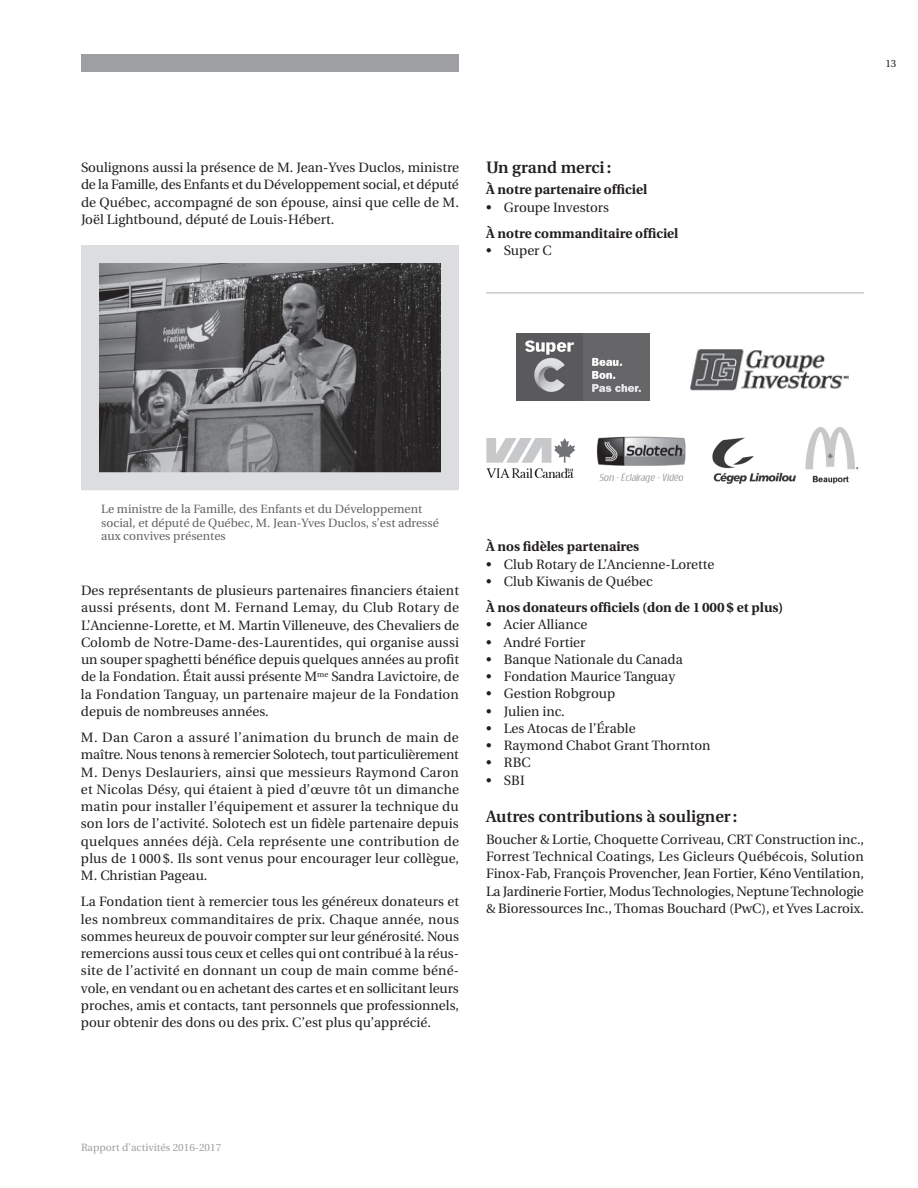
<style>
.page{position:relative;width:918px;height:1188px;background:#fff}
.page>*{position:absolute;margin:0;border:0;box-sizing:border-box;transform-origin:0 0}
.t1{font:600 16.5px "Utopia";color:#231f20}
.t2{font:13.5px/17.2px "Utopia";color:#231f20;text-align:justify}
.t3{font:700 13.5px "Utopia";color:#231f20}
.t4{font:12px/13.5px "Utopia";color:#636366}
.t5{font:10.5px "Utopia";color:#9d9fa2}
.t6{font:10.5px "Utopia";color:#231f20}
</style>
<div class="page">
<div style="left:81px;top:54px;width:378px;height:18px;background:#9d9fa2"></div>
<svg style="left:81px;top:245px;width:378px;height:245px;background:#7a7a7c"></svg>
<img style="left:596px;top:436px;width:90px;height:46px">
<img style="left:805px;top:428px;width:54px;height:55px">
<hr style="left:486px;top:292px;width:378px;height:1px;background:#b2b3b7">
<img style="left:517px;top:333px;width:133px;height:67px">
<img style="left:486px;top:439px;width:88px;height:39px">
<img style="left:712px;top:437px;width:84px;height:47px">
<img style="left:690px;top:349px;width:159px;height:42px">
<p class="t2" style="left:81px;top:159px;width:379px">Soulignons aussi la présence de M. Jean-Yves Duclos, ministre de la Famille, des Enfants et du Développement social, et député de Québec, accompagné de son épouse, ainsi que celle de M.<br>Joël Lightbound, député de Louis-Hébert.</p>
<p class="t1" style="left:486px;top:158px;width:127px">Un grand merci:</p>
<p class="t3" style="left:486px;top:182px;width:163px">À notre partenaire officiel</p>
<p class="t2" style="left:486px;top:199px;width:125px">• Groupe Investors</p>
<p class="t3" style="left:486px;top:225px;width:194px">À notre commanditaire officiel</p>
<p class="t2" style="left:486px;top:242px;width:67px">• Super C</p>
<p class="t6" style="left:885px;top:58px;width:13px">13</p>
<p class="t4" style="left:101px;top:502px;width:339px">Le ministre de la Famille, des Enfants et du Développement social, et député de Québec, M. Jean-Yves Duclos, s’est adressé aux convives présentes</p>
<p class="t2" style="left:81px;top:582px;width:380px">Des représentants de plusieurs partenaires financiers étaient aussi présents, dont M. Fernand Lemay, du Club Rotary de L’Ancienne-Lorette, et M. Martin Villeneuve, des Chevaliers de Colomb de Notre-Dame-des-Laurentides, qui organise aussi un souper spaghetti bénéfice depuis quelques années au profit de la Fondation. Était aussi présente M<sup>me</sup> Sandra Lavictoire, de la Fondation Tanguay, un partenaire majeur de la Fondation depuis de nombreuses années.</p>
<p class="t2" style="left:81px;top:729px;width:380px">M. Dan Caron a assuré l’animation du brunch de main de maître. Nous tenons à remercier Solotech, tout particulièrement M. Denys Deslauriers, ainsi que messieurs Raymond Caron et Nicolas Désy, qui étaient à pied d’œuvre tôt un dimanche matin pour installer l’équipement et assurer la technique du son lors de l’activité. Solotech est un fidèle partenaire depuis quelques années déjà. Cela représente une contribution de plus de 1 000 $. Ils sont venus pour encourager leur collègue, M. Christian Pageau.</p>
<p class="t2" style="left:81px;top:893px;width:380px">La Fondation tient à remercier tous les généreux donateurs et les nombreux commanditaires de prix. Chaque année, nous sommes heureux de pouvoir compter sur leur générosité. Nous remercions aussi tous ceux et celles qui ont contribué à la réus&shy;site de l’activité en donnant un coup de main comme béné&shy;vole, en vendant ou en achetant des cartes et en sollicitant leurs proches, amis et contacts, tant personnels que professionnels, pour obtenir des dons ou des prix. C’est plus qu’apprécié.</p>
<p class="t3" style="left:486px;top:539px;width:155px">À nos fidèles partenaires</p>
<p class="t2" style="left:486px;top:556px;width:230px">• Club Rotary de L’Ancienne-Lorette</p>
<p class="t2" style="left:486px;top:573px;width:168px">• Club Kiwanis de Québec</p>
<p class="t3" style="left:486px;top:600px;width:299px">À nos donateurs officiels (don de 1000$ et plus)</p>
<p class="t2" style="left:486px;top:616px;width:103px">• Acier Alliance</p>
<p class="t2" style="left:486px;top:634px;width:101px">• André Fortier</p>
<p class="t2" style="left:486px;top:651px;width:198px">• Banque Nationale du Canada</p>
<p class="t2" style="left:486px;top:668px;width:191px">• Fondation Maurice Tanguay</p>
<p class="t2" style="left:486px;top:685px;width:131px">• Gestion Robgroup</p>
<p class="t2" style="left:486px;top:703px;width:80px">• Julien inc.</p>
<p class="t2" style="left:486px;top:720px;width:151px">• Les Atocas de l’Érable</p>
<p class="t2" style="left:486px;top:737px;width:226px">• Raymond Chabot Grant Thornton</p>
<p class="t2" style="left:486px;top:754px;width:46px">• RBC</p>
<p class="t2" style="left:486px;top:772px;width:40px">• SBI</p>
<p class="t1" style="left:486px;top:807px;width:253px">Autres contributions à souligner :</p>
<p class="t2" style="left:486px;top:831px;width:380px">Boucher &amp; Lortie, Choquette Corriveau, CRT Construction inc., Forrest Technical Coatings, Les Gicleurs Québécois, Solution Finox-Fab, François Provencher, Jean Fortier, Kéno Ventilation, La Jardinerie Fortier, Modus Technologies, Neptune Technologie &amp; Bioressources Inc., Thomas Bouchard (PwC), et Yves Lacroix.</p>
<p class="t5" style="left:81px;top:1142px;width:142px">Rapport d’activités 2016-2017</p>
</div>
